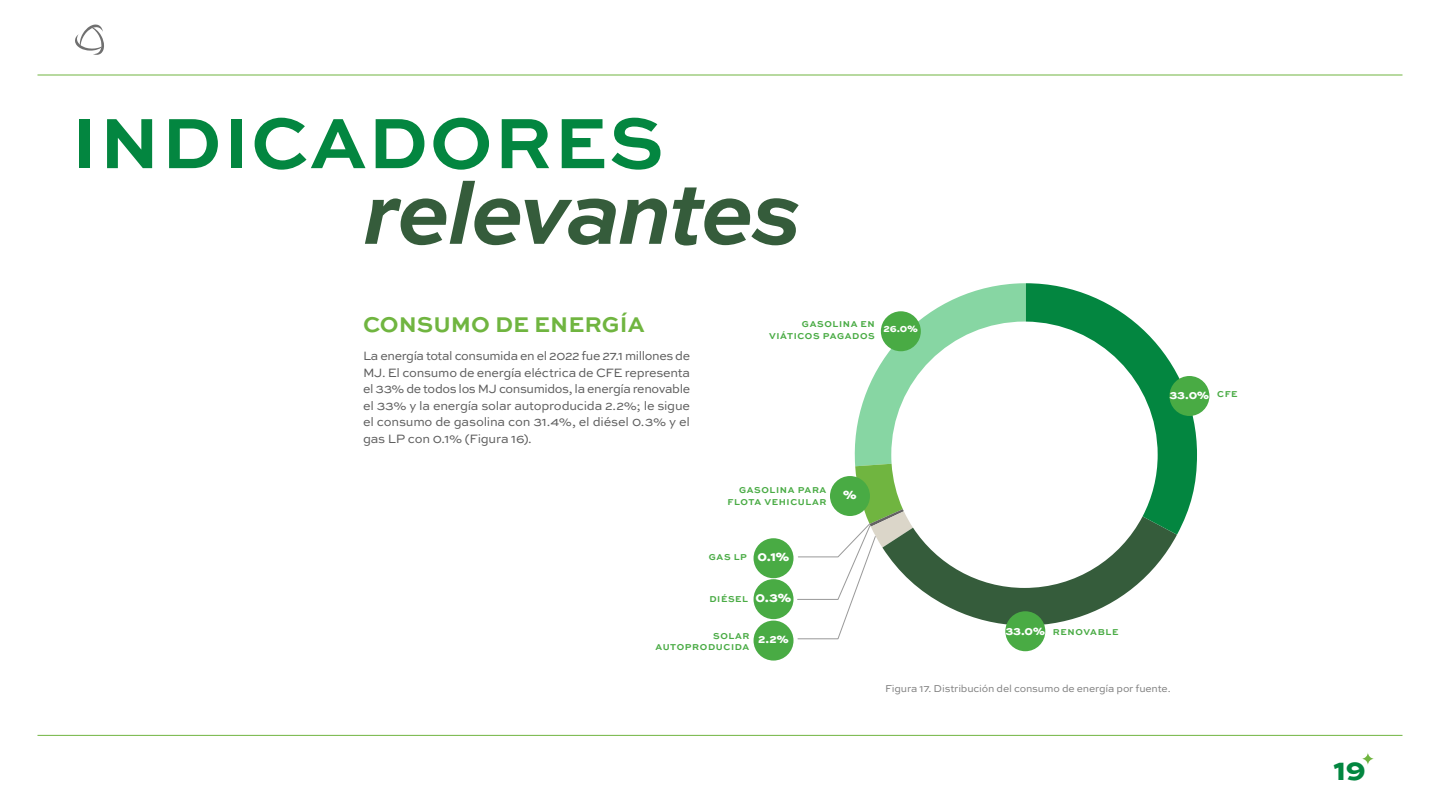
<style>
.page{position:relative;width:1440px;height:810px;background:#fff}
.page>*{position:absolute;margin:0;border:0;box-sizing:border-box;transform-origin:0 0}
.t1{font:italic 700 90px "Sweet Sans Pro";letter-spacing:-.035em;color:#355c3b}
.t2{font:700 75px "Sweet Sans Pro";letter-spacing:.02em;color:#038640}
.t3{font:800 30.38px "Sweet Sans Pro";color:#038640}
.t4{font:700 22.5px "Sweet Sans Pro";color:#70b540}
.t5{font:800 13.5px "Sweet Sans Pro";color:#fff}
.t6{font:12.75px/16.5px "Sweet Sans Pro";letter-spacing:-.015em;color:#5c5c5c;text-align:justify}
.t7{font:800 12px "Sweet Sans Pro";color:#fff}
.t8{font:10.5px "Sweet Sans Pro";letter-spacing:-.015em;color:#808080}
.t9{font:800 10.5px "Sweet Sans Pro";color:#fff}
.t10{font:700 9px/12px "Sweet Sans Pro";letter-spacing:.07em;color:#49ab44;text-align:right}
</style>
<div class="page">
<div style="left:1169px;top:376px;width:40px;height:40px;background:#49ab44;border-radius:50%"></div>
<div style="left:1005px;top:611px;width:40px;height:40px;background:#49ab44;border-radius:50%"></div>
<div style="left:754px;top:538px;width:40px;height:40px;background:#49ab44;border-radius:50%"></div>
<div style="left:754px;top:621px;width:40px;height:40px;background:#49ab44;border-radius:50%"></div>
<div style="left:754px;top:579px;width:40px;height:40px;background:#49ab44;border-radius:50%"></div>
<svg style="left:797px;top:283px;width:400px;height:367px"></svg>
<svg style="left:75px;top:24px;width:29px;height:31px"></svg>
<hr style="left:38px;top:75px;width:1364px;height:1px;background:#70b540">
<hr style="left:38px;top:735px;width:1364px;height:1px;background:#70b540">
<svg style="left:1362px;top:753px;width:12px;height:12px"></svg>
<h2 class="t2" style="left:72px;top:86px;width:593px">INDICADORES</h2>
<h1 class="t1" style="left:363px;top:145px;width:440px">relevantes</h1>
<h3 class="t4" style="left:363px;top:308px;width:283px">CONSUMO DE ENERGÍA</h3>
<p class="t6" style="left:363px;top:347px;width:329px">La energía total consumida en el 2022 fue 27.1 millones de MJ. El consumo de energía eléctrica de CFE representa el 33% de todos los MJ consumidos, la energía renovable el 33% y la energía solar autoproducida 2.2%; le sigue el consumo de gasolina con 31.4%, el diésel 0.3% y el gas LP con 0.1% (Figura 16).</p>
<p class="t10" style="left:769px;top:317px;width:107px">GASOLINA EN<br>VIÁTICOS PAGADOS</p>
<p class="t9" style="left:884px;top:320px;width:36px">26.0%</p>
<p class="t10" style="left:728px;top:483px;width:100px">GASOLINA PARA<br>FLOTA VEHICULAR</p>
<p class="t5" style="left:843px;top:484px;width:16px">%</p>
<p class="t7" style="left:1169px;top:386px;width:41px">33.0%</p>
<p class="t10" style="left:1217px;top:388px;width:22px">CFE</p>
<p class="t10" style="left:709px;top:551px;width:40px">GAS LP</p>
<p class="t5" style="left:757px;top:546px;width:34px">0.1%</p>
<p class="t5" style="left:755px;top:587px;width:38px">0.3%</p>
<p class="t10" style="left:709px;top:593px;width:40px">DIÉSEL</p>
<p class="t10" style="left:655px;top:630px;width:96px;line-height:10.5px">SOLAR<br>AUTOPRODUCIDA</p>
<p class="t7" style="left:758px;top:629px;width:32px">2.2%</p>
<p class="t7" style="left:1005px;top:621px;width:41px">33.0%</p>
<p class="t10" style="left:1053px;top:625px;width:67px">RENOVABLE</p>
<p class="t8" style="left:885px;top:681px;width:287px">Figura 17. Distribución del consumo de energía por fuente.</p>
<h3 class="t3" style="left:1334px;top:746px;width:34px">19</h3>
</div>
